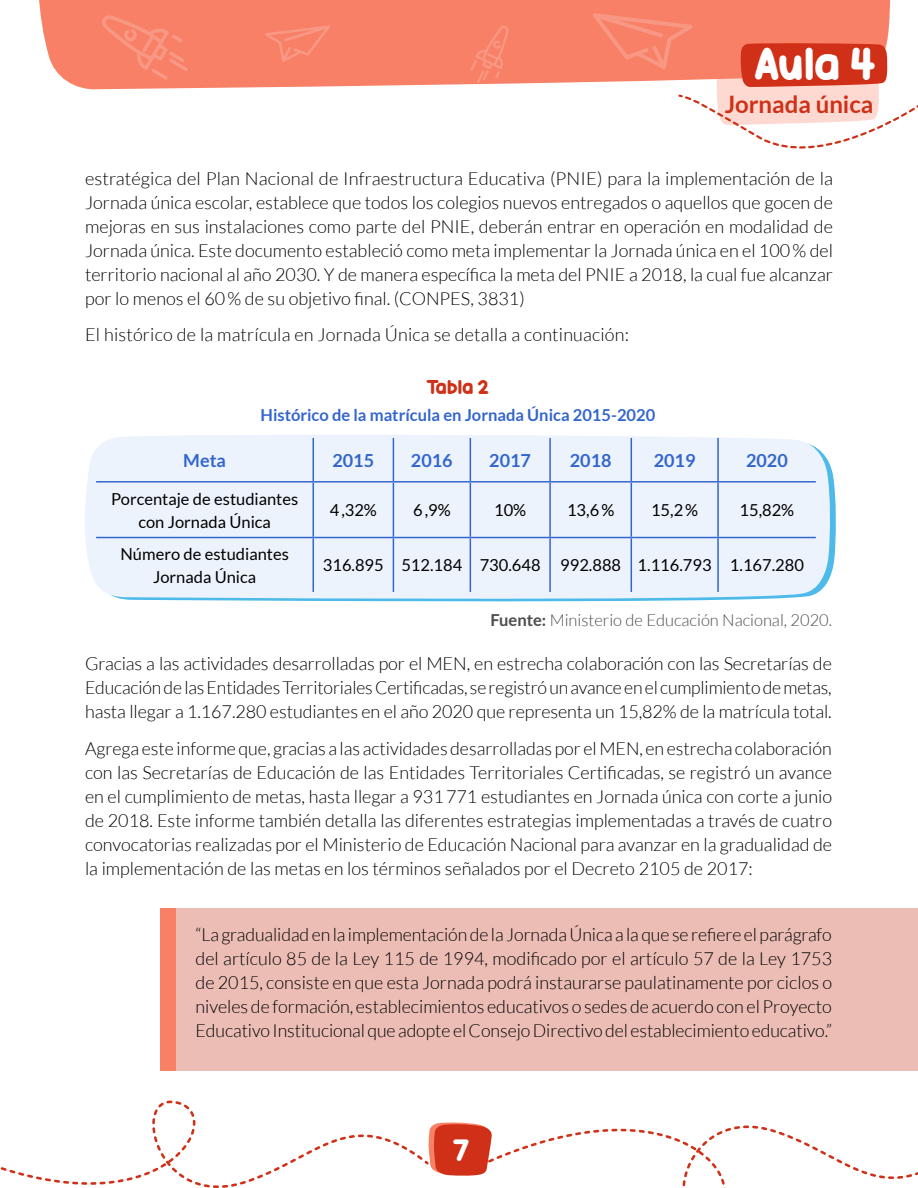
<style>
.page{position:relative;width:918px;height:1188px;background:#fff}
.page>*{position:absolute;margin:0;border:0;box-sizing:border-box;transform-origin:0 0}
.t1{font:45px "Candy Beans";color:#fff}
.t2{font:30px "Candy Beans";color:#fff}
.t3{font:700 24px "Lato";color:#cf3017}
.t4{font:19.5px "Candy Beans";letter-spacing:.025em;color:#cf3017}
.t5{font:300 18px/24px "Lato";color:#000;text-align:justify}
.t6{font:700 18px "Lato";color:#36c}
.t7{font:16.5px/22.5px "Lato";color:#000;text-align:center}
.t8{font:700 16.5px "Lato";color:#36c}
.t9{font:300 16.5px "Lato";color:#4d4d4d}
.s1{font-weight:700}
</style>
<div class="page">
<div style="left:175px;top:908px;width:743px;height:163px;background:#ebbdb5"></div>
<svg style="left:85px;top:435px;width:746px;height:167px;background:#e9f1fc"></svg>
<hr style="left:313px;top:438px;width:1px;height:43px;background:#36c">
<hr style="left:393px;top:438px;width:1px;height:43px;background:#36c">
<hr style="left:470px;top:438px;width:1px;height:43px;background:#36c">
<hr style="left:549px;top:438px;width:2px;height:43px;background:#36c">
<hr style="left:631px;top:438px;width:1px;height:43px;background:#36c">
<hr style="left:717px;top:438px;width:2px;height:43px;background:#36c">
<hr style="left:96px;top:481px;width:217px;height:2px;background:#36c">
<hr style="left:313px;top:481px;width:80px;height:2px;background:#36c">
<hr style="left:313px;top:483px;width:1px;height:54px;background:#36c">
<hr style="left:393px;top:481px;width:77px;height:2px;background:#36c">
<hr style="left:393px;top:483px;width:1px;height:54px;background:#36c">
<hr style="left:470px;top:481px;width:80px;height:2px;background:#36c">
<hr style="left:470px;top:483px;width:1px;height:54px;background:#36c">
<hr style="left:550px;top:481px;width:81px;height:2px;background:#36c">
<hr style="left:549px;top:483px;width:2px;height:54px;background:#36c">
<hr style="left:631px;top:481px;width:87px;height:2px;background:#36c">
<hr style="left:631px;top:483px;width:1px;height:54px;background:#36c">
<hr style="left:718px;top:481px;width:98px;height:2px;background:#36c">
<hr style="left:717px;top:483px;width:2px;height:54px;background:#36c">
<hr style="left:96px;top:537px;width:217px;height:1px;background:#36c">
<hr style="left:313px;top:537px;width:80px;height:1px;background:#36c">
<hr style="left:313px;top:538px;width:1px;height:54px;background:#36c">
<hr style="left:393px;top:537px;width:77px;height:1px;background:#36c">
<hr style="left:393px;top:538px;width:1px;height:54px;background:#36c">
<hr style="left:470px;top:537px;width:80px;height:1px;background:#36c">
<hr style="left:470px;top:538px;width:1px;height:54px;background:#36c">
<hr style="left:550px;top:537px;width:81px;height:1px;background:#36c">
<hr style="left:549px;top:538px;width:2px;height:54px;background:#36c">
<hr style="left:631px;top:537px;width:87px;height:1px;background:#36c">
<hr style="left:631px;top:538px;width:1px;height:54px;background:#36c">
<hr style="left:718px;top:537px;width:98px;height:1px;background:#36c">
<hr style="left:717px;top:538px;width:2px;height:54px;background:#36c">
<div style="left:160px;top:908px;width:15px;height:163px;background:#f78066"></div>
<svg style="left:39px;top:0;width:852px;height:90px;background:#f78870"></svg>
<svg style="left:0;top:1101px;width:918px;height:87px"></svg>
<svg style="left:265px;top:26px;width:65px;height:36px;background:#f7856c"></svg>
<svg style="left:593px;top:13px;width:325px;height:136px"></svg>
<svg style="left:101px;top:15px;width:87px;height:65px;background:#f7846c"></svg>
<svg style="left:470px;top:25px;width:39px;height:58px;background:#f7856c"></svg>
<h1 class="t1" style="left:755px;top:34px;width:123px">Aula 4</h1>
<h3 class="t3" style="left:725px;top:90px;width:150px">Jornada única</h3>
<p class="t5" style="left:85px;top:166px;width:750px">estratégica del Plan Nacional de Infraestructura Educativa (PNIE) para la implementación de la Jornada única escolar, establece que todos los colegios nuevos entregados o aquellos que gocen de mejoras en sus instalaciones como parte del PNIE, deberán entrar en operación en modalidad de Jornada única. Este documento estableció como meta implementar la Jornada única en el 100% del territorio nacional al año 2030. Y de manera específica la meta del PNIE a 2018, la cual fue alcanzar por lo menos el 60% de su objetivo final. (CONPES, 3831)</p>
<p class="t5" style="left:85px;top:323px;width:545px">El histórico de la matrícula en Jornada Única se detalla a continuación:</p>
<p class="t4" style="left:427px;top:374px;width:64px">Tabla 2</p>
<p class="t8" style="left:261px;top:405px;width:396px">Histórico de la matrícula en Jornada Única 2015-2020</p>
<p class="t6" style="left:183px;top:450px;width:44px">Meta</p>
<p class="t6" style="left:332px;top:450px;width:43px">2015</p>
<p class="t6" style="left:411px;top:450px;width:43px">2016</p>
<p class="t6" style="left:489px;top:450px;width:43px">2017</p>
<p class="t6" style="left:570px;top:450px;width:43px">2018</p>
<p class="t6" style="left:654px;top:450px;width:43px">2019</p>
<p class="t6" style="left:746px;top:450px;width:43px">2020</p>
<p class="t7" style="left:111px;top:488px;width:189px">Porcentaje de estudiantes con Jornada Única</p>
<p class="t7" style="left:330px;top:499px;width:49px">4,32%</p>
<p class="t7" style="left:413px;top:499px;width:39px">6,9%</p>
<p class="t7" style="left:494px;top:499px;width:34px">10%</p>
<p class="t7" style="left:567px;top:499px;width:49px">13,6%</p>
<p class="t7" style="left:651px;top:499px;width:49px">15,2%</p>
<p class="t7" style="left:740px;top:499px;width:56px">15,82%</p>
<p class="t7" style="left:121px;top:543px;width:170px">Número de estudiantes<br>Jornada Única</p>
<p class="t7" style="left:323px;top:554px;width:483px">316.895 512.184 730.648 992.888 1.116.793 1.167.280</p>
<p class="t9" style="left:490px;top:611px;width:343px"><span class="s1">Fuente:</span> Ministerio de Educación Nacional, 2020.</p>
<p class="t5" style="left:85px;top:652px;width:748px">Gracias a las actividades desarrolladas por el MEN, en estrecha colaboración con las Secretarías de Educación de las Entidades Territoriales Certificadas, se registró un avance en el cumplimiento de metas, hasta llegar a 1.167.280 estudiantes en el año 2020 que representa un 15,82% de la matrícula total.</p>
<p class="t5" style="left:85px;top:737px;width:749px">Agrega este informe que, gracias a las actividades desarrolladas por el MEN, en estrecha colaboración con las Secretarías de Educación de las Entidades Territoriales Certificadas, se registró un avance en el cumplimiento de metas, hasta llegar a 931771 estudiantes en Jornada única con corte a junio de 2018. Este informe también detalla las diferentes estrategias implementadas a través de cuatro convocatorias realizadas por el Ministerio de Educación Nacional para avanzar en la gradualidad de la implementación de las metas en los términos señalados por el Decreto 2105 de 2017:</p>
<p class="t5" style="left:196px;top:923px;width:638px">“La gradualidad en la implementación de la Jornada Única a la que se refiere el parágrafo del artículo 85 de la Ley 115 de 1994, modificado por el artículo 57 de la Ley 1753 de 2015, consiste en que esta Jornada podrá instaurarse paulatinamente por ciclos o niveles de formación, establecimientos educativos o sedes de acuerdo con el Proyecto Educativo Institucional que adopte el Consejo Directivo del establecimiento educativo.”</p>
<h2 class="t2" style="left:454px;top:1131px;width:18px">7</h2>
</div>
